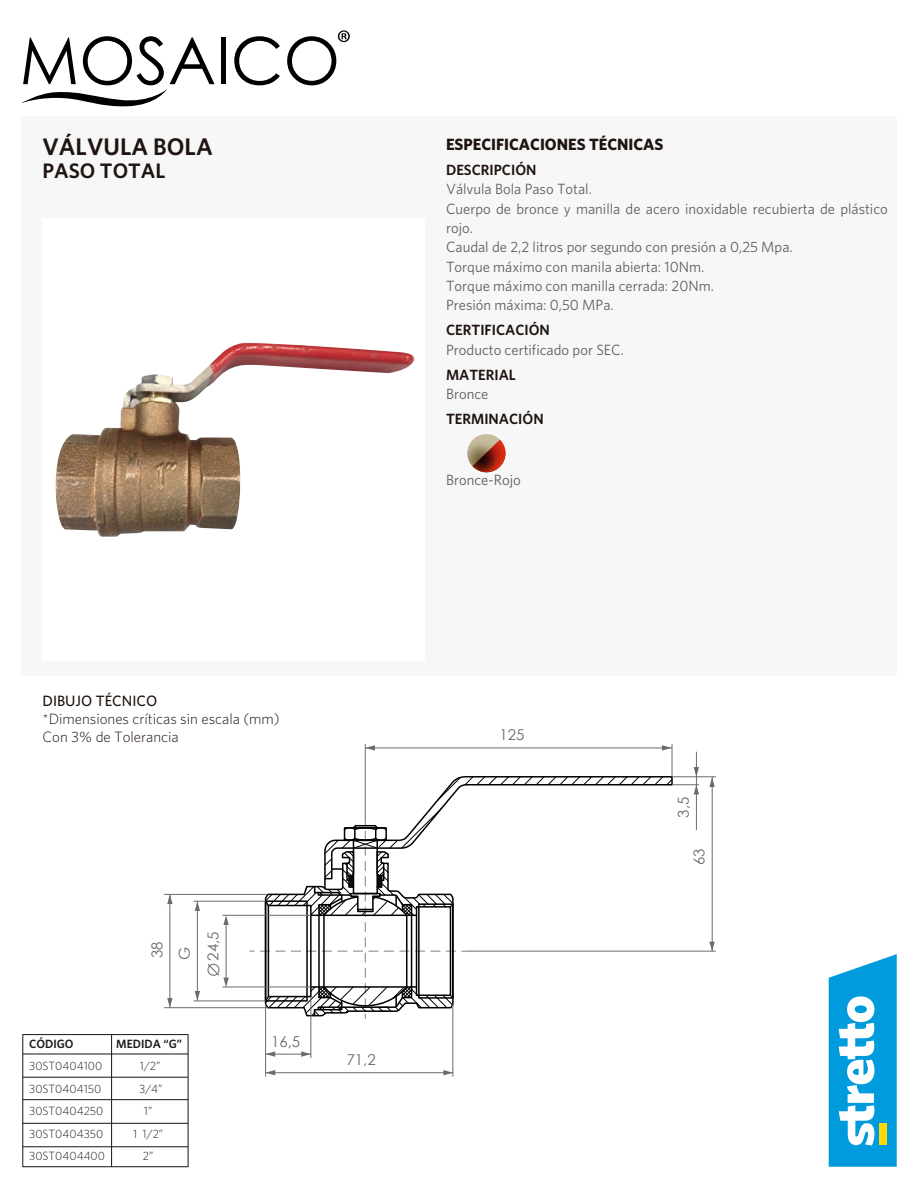
<style>
.page{position:relative;width:918px;height:1188px;background:#fff}
.page>*{position:absolute;margin:0;border:0;box-sizing:border-box;transform-origin:0 0}
.t1{font:600 24px "Whitney";color:#1f140f}
.t2{font:600 21px "Whitney";color:#1f140f}
.t3{font:700 16.35px "Whitney";color:#1f140f}
.t4{font:300 15px/18px "Whitney";color:#1f140f}
.t5{font:15px/28px "Century Gothic";color:#6b6b6b}
.t6{font:500 15px "Whitney";color:#1f140f}
.t7{font:14.85px/19.4px "Whitney";color:#5c5b5f}
.t8{font:14.85px "Whitney";color:#5c5b5f}
.t9{font:14.85px "Whitney Semibold SC";color:#1f140f}
.t10{font:600 14.85px "Whitney";color:#1f140f}
.t11{font:300 12px "Whitney";color:#1d1d1b}
.t12{font:600 12px "Whitney";color:#1d1d1b}
</style>
<div class="page">
<div style="left:21px;top:117px;width:876px;height:559px;background:#f7f7f8"></div>
<div style="left:42px;top:218px;width:383px;height:442px;background:#fff"></div>
<div style="left:467px;top:434px;width:38px;height:38px;background:#c9bb9e;border-radius:19px"></div>
<svg style="left:467px;top:440px;width:38px;height:32px"></svg>
<svg style="left:22px;top:36px;width:193px;height:71px"></svg>
<div style="left:221px;top:37px;width:5px;height:47px;background:#000"></div>
<svg style="left:234px;top:36px;width:46px;height:49px"></svg>
<svg style="left:287px;top:30px;width:63px;height:55px"></svg>
<svg style="left:829px;top:954px;width:68px;height:213px"></svg>
<img style="left:55px;top:343px;width:360px;height:194px">
<div style="left:22px;top:1034px;width:166px;height:133px;border:1px solid #1a1413"></div>
<hr style="left:23px;top:1054px;width:165px;height:1px;background:#1a1413">
<hr style="left:23px;top:1077px;width:165px;height:1px;background:#1a1413">
<hr style="left:23px;top:1099px;width:165px;height:1px;background:#1a1413">
<hr style="left:23px;top:1123px;width:165px;height:1px;background:#1a1413">
<hr style="left:23px;top:1146px;width:165px;height:1px;background:#1a1413">
<hr style="left:111px;top:1035px;width:1px;height:132px;background:#1a1413">
<hr style="left:672px;top:777px;width:44px;height:1px;background:#6b6b6b">
<hr style="left:466px;top:951px;width:250px;height:1px;background:#6b6b6b">
<hr style="left:712px;top:777px;width:1px;height:174px;background:#6b6b6b">
<hr style="left:365px;top:744px;width:1px;height:76px;background:#6b6b6b">
<hr style="left:672px;top:744px;width:1px;height:33px;background:#6b6b6b">
<hr style="left:365px;top:748px;width:307px;height:1px;background:#6b6b6b">
<hr style="left:453px;top:1004px;width:1px;height:73px;background:#6b6b6b">
<hr style="left:266px;top:1072px;width:187px;height:1px;background:#6b6b6b">
<hr style="left:222px;top:987px;width:89px;height:1px;background:#6b6b6b">
<hr style="left:222px;top:915px;width:89px;height:1px;background:#6b6b6b">
<hr style="left:226px;top:925px;width:1px;height:53px;background:#6b6b6b">
<hr style="left:194px;top:1001px;width:72px;height:1px;background:#6b6b6b">
<hr style="left:194px;top:901px;width:72px;height:1px;background:#6b6b6b">
<hr style="left:197px;top:901px;width:1px;height:100px;background:#6b6b6b">
<hr style="left:265px;top:1004px;width:1px;height:73px;background:#6b6b6b">
<hr style="left:311px;top:997px;width:1px;height:61px;background:#6b6b6b">
<hr style="left:266px;top:1054px;width:45px;height:1px;background:#6b6b6b">
<hr style="left:164px;top:894px;width:104px;height:1px;background:#6b6b6b">
<hr style="left:164px;top:1007px;width:104px;height:1px;background:#6b6b6b">
<hr style="left:170px;top:894px;width:1px;height:114px;background:#6b6b6b">
<svg style="left:167px;top:894px;width:6px;height:10px"></svg>
<svg style="left:167px;top:998px;width:6px;height:10px"></svg>
<svg style="left:223px;top:915px;width:6px;height:10px"></svg>
<svg style="left:207px;top:963px;width:22px;height:24px"></svg>
<svg style="left:195px;top:901px;width:5px;height:10px"></svg>
<svg style="left:195px;top:991px;width:5px;height:10px"></svg>
<svg style="left:301px;top:1051px;width:10px;height:6px"></svg>
<svg style="left:266px;top:1051px;width:9px;height:6px"></svg>
<svg style="left:443px;top:1070px;width:10px;height:5px"></svg>
<svg style="left:266px;top:1070px;width:9px;height:5px"></svg>
<svg style="left:709px;top:777px;width:6px;height:10px"></svg>
<svg style="left:709px;top:942px;width:6px;height:9px"></svg>
<hr style="left:696px;top:752px;width:1px;height:78px;background:#6b6b6b">
<svg style="left:250px;top:767px;width:449px;height:257px"></svg>
<svg style="left:662px;top:745px;width:10px;height:6px"></svg>
<svg style="left:365px;top:745px;width:10px;height:6px"></svg>
<h1 class="t1" style="left:43px;top:133px;width:172px">VÁLVULA BOLA</h1>
<h2 class="t2" style="left:43px;top:158px;width:125px">PASO TOTAL</h2>
<p class="t3" style="left:446px;top:134px;width:219px">ESPECIFICACIONES TÉCNICAS</p>
<p class="t10" style="left:446px;top:161px;width:92px">DESCRIPCIÓN</p>
<p class="t7" style="left:446px;top:179px;width:443px">Válvula Bola Paso Total.<br>Cuerpo de bronce y manilla de acero inoxidable recubierta de plástico rojo.<br>Caudal de 2,2 litros por segundo con presión a 0,25 Mpa.<br>Torque máximo con manila abierta: 10Nm.<br>Torque máximo con manilla cerrada: 20Nm.<br>Presión máxima: 0,50 MPa.</p>
<p class="t9" style="left:446px;top:321px;width:105px">CERTIFICACIÓN</p>
<p class="t8" style="left:446px;top:341px;width:179px">Producto certificado por SEC.</p>
<p class="t9" style="left:446px;top:366px;width:71px">MATERIAL</p>
<p class="t8" style="left:446px;top:385px;width:44px">Bronce</p>
<p class="t9" style="left:446px;top:410px;width:99px">TERMINACIÓN</p>
<p class="t8" style="left:446px;top:471px;width:76px">Bronce-Rojo</p>
<p class="t6" style="left:43px;top:691px;width:116px">DIBUJO TÉCNICO</p>
<p class="t4" style="left:43px;top:709px;width:239px">*Dimensiones críticas sin escala (mm)<br>Con 3% de Tolerancia</p>
<p class="t5" style="left:143px;top:961px;width:31px;rotate:-90deg">38<br>G<br>24,5</p>
<p class="t12" style="left:29px;top:1037px;width:46px">CÓDIGO</p>
<p class="t12" style="left:116px;top:1037px;width:67px">MEDIDA “G”</p>
<p class="t11" style="left:29px;top:1059px;width:74px">30ST0404100</p>
<p class="t11" style="left:140px;top:1059px;width:22px">1/2”</p>
<p class="t11" style="left:29px;top:1082px;width:74px">30ST0404150</p>
<p class="t11" style="left:139px;top:1082px;width:25px">3/4”</p>
<p class="t11" style="left:29px;top:1104px;width:76px">30ST0404250</p>
<p class="t11" style="left:144px;top:1104px;width:10px">1”</p>
<p class="t11" style="left:29px;top:1127px;width:76px">30ST0404350</p>
<p class="t11" style="left:133px;top:1127px;width:32px">1 1/2”</p>
<p class="t11" style="left:29px;top:1149px;width:77px">30ST0404400</p>
<p class="t11" style="left:143px;top:1149px;width:12px">2”</p>
<p class="t5" style="left:271px;top:1027px;width:31px">16,5</p>
<p class="t5" style="left:347px;top:1046px;width:31px">71,2</p>
<p class="t5" style="left:499px;top:721px;width:26px">125</p>
<p class="t5" style="left:669px;top:818px;width:22px;rotate:-90deg">3,5</p>
<p class="t5" style="left:685px;top:865px;width:18px;rotate:-90deg">63</p>
</div>
